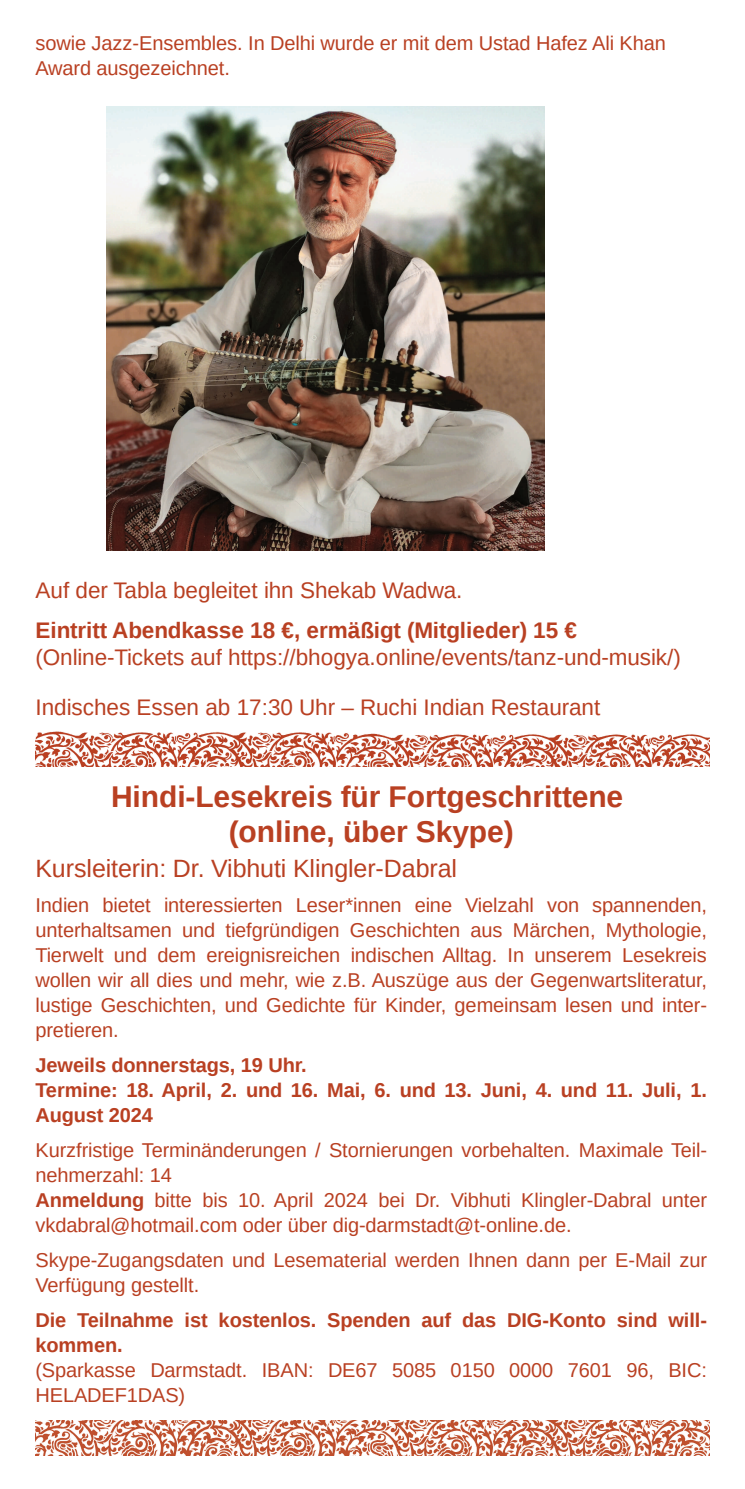
<style>
.page{position:relative;width:745px;height:1489px;background:#fff}
.page>*{position:absolute;margin:0;border:0;box-sizing:border-box;transform-origin:0 0}
.t1{font:700 30px/35px "Liberation Sans";color:#b94022;text-align:center}
.t2{font:25px "Liberation Sans";letter-spacing:-.005em;color:#b94022}
.t3{font:22.5px "Liberation Sans";color:#b94022}
.t4{font:700 22.5px "Liberation Sans";color:#b94022}
.t5{font:20px/25px "Liberation Sans";letter-spacing:-.005em;color:#b94022}
.t6{font:700 20px/25px "Liberation Sans";letter-spacing:-.005em;color:#b94022}
.s1{font-weight:700}
</style>
<div class="page">
<img style="left:36px;top:731px;width:672px;height:35px">
<img style="left:106px;top:106px;width:438px;height:444px">
<img style="left:35px;top:1420px;width:674px;height:35px">
<p class="t5" style="left:35px;top:31px;width:631px">sowie Jazz-Ensembles. In Delhi wurde er mit dem Ustad Hafez Ali Khan<br>Award ausgezeichnet.</p>
<p class="t3" style="left:35px;top:577px;width:428px">Auf der Tabla begleitet ihn Shekab Wadwa.</p>
<p class="t4" style="left:35px;top:617px;width:543px">Eintritt Abendkasse 18 €, ermäßigt (Mitglieder) 15 €</p>
<p class="t3" style="left:35px;top:645px;width:646px">(Online-Tickets auf https://bhogya.online/events/tanz-und-musik/)</p>
<p class="t3" style="left:35px;top:695px;width:566px">Indisches Essen ab 17:30 Uhr – Ruchi Indian Restaurant</p>
<h1 class="t1" style="left:111px;top:778px;width:513px">Hindi-Lesekreis für Fortgeschrittene (online, über Skype)</h1>
<p class="t2" style="left:35px;top:854px;width:423px">Kursleiterin: Dr. Vibhuti Klingler-Dabral</p>
<p class="t5" style="left:35px;top:892px;width:672px;text-align:justify">Indien bietet interessierten Leser*innen eine Vielzahl von spannenden, unterhaltsamen und tiefgründigen Geschichten aus Märchen, Mythologie, Tierwelt und dem ereignisreichen indischen Alltag. In unserem Lesekreis wollen wir all dies und mehr, wie z.B. Auszüge aus der Gegenwartsliteratur, lustige Geschichten, und Gedichte für Kinder, gemeinsam lesen und inter&shy;pretieren.</p>
<p class="t6" style="left:35px;top:1052px;width:672px">Jeweils donnerstags, 19 Uhr.<br>Termine: 18. April, 2. und 16. Mai, 6. und 13. Juni, 4. und 11. Juli, 1.<br>August 2024</p>
<p class="t5" style="left:35px;top:1137px;width:672px">Kurzfristige Terminänderungen / Stornierungen vorbehalten. Maximale Teil&shy;nehmerzahl: 14<br><span class="s1">Anmeldung</span> bitte bis 10. April 2024 bei Dr. Vibhuti Klingler-Dabral unter vkdabral@hotmail.com oder über dig-darmstadt@t-online.de.</p>
<p class="t5" style="left:35px;top:1247px;width:672px">Skype-Zugangsdaten und Lesematerial werden Ihnen dann per E-Mail zur<br>Verfügung gestellt.</p>
<p class="t6" style="left:35px;top:1307px;width:672px">Die Teilnahme ist kostenlos. Spenden auf das DIG-Konto sind will&shy;kommen.</p>
<p class="t5" style="left:35px;top:1357px;width:672px">(Sparkasse Darmstadt. IBAN: DE67 5085 0150 0000 7601 96, BIC:<br>HELADEF1DAS)</p>
</div>
